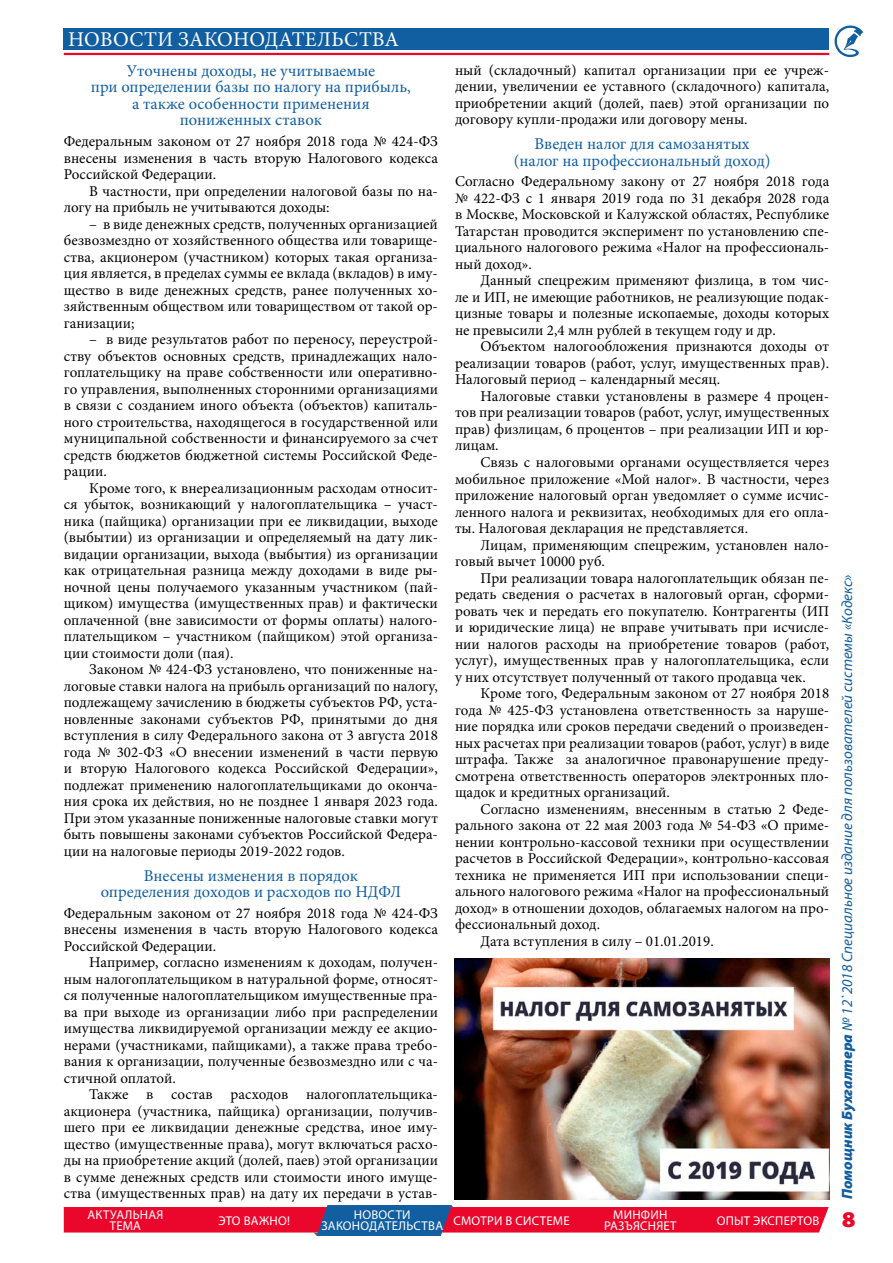
<style>
.page{position:relative;width:893px;height:1263px;background:#fff}
.page>*{position:absolute;margin:0;border:0;box-sizing:border-box;transform-origin:0 0}
.t1{font:900 semi-expanded 22.5px "Myriad Pro";color:#ea072b}
.t2{font:21px "Minion Pro";color:#fff}
.t3{font:16.5px/16.5px "Minion Pro";color:#115ea1;text-align:center}
.t4{font:15px/16.5px "Minion Pro";color:#000;text-align:justify}
.t5{font:italic 15px "Myriad Pro";color:#115ea1}
.t6{font:12.75px/10.5px "Myriad Pro";letter-spacing:.055em;color:#fff;text-align:center}
.t7{font:12.75px/10.5px "Myriad Pro";letter-spacing:.035em;color:#fff}
.t8{font:12.75px "Myriad Pro";letter-spacing:.075em;color:#fff}
.t9{font:12.75px "Myriad Pro";letter-spacing:.125em;color:#fff}
.s1{font-weight:900}
</style>
<div class="page">
<svg style="left:834px;top:25px;width:29px;height:32px"></svg>
<div style="left:64px;top:29px;width:765px;height:21px;background:#115ea1"></div>
<hr style="left:64px;top:53px;width:765px;height:2px;background:#ea072b">
<svg style="left:64px;top:1205px;width:765px;height:31px;background:#c93a5e"></svg>
<img style="left:455px;top:958px;width:374px;height:241px">
<h2 class="t2" style="left:68px;top:25px;width:32px">Новости</h2>
<h2 class="t2" style="left:178px;top:25px;width:15px">законодательства</h2>
<p class="t3" style="left:91px;top:62px;width:321px">Уточнены доходы, не учитываемые<br>при определении базы по налогу на прибыль, а также особенности применения пониженных ставок</p>
<p class="t4" style="left:64px;top:133px;width:376px">Федеральным законом от 27 ноября 2018 года № 424-ФЗ внесены изменения в часть вторую Налогового кодекса Российской Федерации.</p>
<p class="t4" style="left:64px;top:183px;width:376px;text-indent:26px">В частности, при определении налоговой базы по на&shy;логу на прибыль не учитываются доходы:</p>
<p class="t4" style="left:64px;top:216px;width:376px;text-indent:26px">– в виде денежных средств, полученных организацией безвозмездно от хозяйственного общества или товарище&shy;ства, акционером (участником) которых такая организа&shy;ция является, в пределах суммы ее вклада (вкладов) в иму&shy;щество в виде денежных средств, ранее полученных хо&shy;зяйственным обществом или товариществом от такой ор&shy;ганизации;</p>
<p class="t4" style="left:64px;top:331px;width:376px;text-indent:26px">– в виде результатов работ по переносу, переустрой&shy;ству объектов основных средств, принадлежащих нало&shy;гоплательщику на праве собственности или оперативно&shy;го управления, выполненных сторонними организациями в связи с созданием иного объекта (объектов) капиталь&shy;ного строительства, находящегося в государственной или муниципальной собственности и финансируемого за счет средств бюджетов бюджетной системы Российской Феде&shy;рации.</p>
<p class="t4" style="left:64px;top:480px;width:376px;text-indent:26px">Кроме того, к внереализационным расходам относит&shy;ся убыток, возникающий у налогоплательщика – участ&shy;ника (пайщика) организации при ее ликвидации, выходе (выбытии) из организации и определяемый на дату лик&shy;видации организации, выхода (выбытия) из организации как отрицательная разница между доходами в виде ры&shy;ночной цены получаемого указанным участником (пай&shy;щиком) имущества (имущественных прав) и фактически оплаченной (вне зависимости от формы оплаты) налого&shy;плательщиком – участником (пайщиком) этой организа&shy;ции стоимости доли (пая).</p>
<p class="t4" style="left:64px;top:661px;width:376px;text-indent:26px">Законом № 424-ФЗ установлено, что пониженные на&shy;логовые ставки налога на прибыль организаций по налогу, подлежащему зачислению в бюджеты субъектов РФ, уста&shy;новленные законами субъектов РФ, принятыми до дня вступления в силу Федерального закона от 3 августа 2018 года № 302-ФЗ «О внесении изменений в части первую и вторую Налогового кодекса Российской Федерации», подлежат применению налогоплательщиками до оконча&shy;ния срока их действия, но не позднее 1 января 2023 года.<br>При этом указанные пониженные налоговые ставки могут быть повышены законами субъектов Российской Федера&shy;ции на налоговые периоды 2019-2022 годов.</p>
<p class="t3" style="left:101px;top:867px;width:302px">Внесены изменения в порядок определения доходов и расходов по НДФЛ</p>
<p class="t4" style="left:64px;top:905px;width:376px">Федеральным законом от 27 ноября 2018 года № 424-ФЗ внесены изменения в часть вторую Налогового кодекса Российской Федерации.</p>
<p class="t4" style="left:64px;top:954px;width:376px;text-indent:26px">Например, согласно изменениям к доходам, получен&shy;ным налогоплательщиком в натуральной форме, относят&shy;ся полученные налогоплательщиком имущественные пра&shy;ва при выходе из организации либо при распределении имущества ликвидируемой организации между ее акцио&shy;нерами (участниками, пайщиками), а также права требо&shy;вания к организации, полученные безвозмездно или с ча&shy;стичной оплатой.</p>
<p class="t4" style="left:64px;top:1086px;width:376px;text-indent:26px">Также в состав расходов налогоплательщика&shy;акционера (участника, пайщика) организации, получив&shy;шего при ее ликвидации денежные средства, иное иму&shy;щество (имущественные права), могут включаться расхо&shy;ды на приобретение акций (долей, паев) этой организации в сумме денежных средств или стоимости иного имуще&shy;ства (имущественных прав) на дату их передачи в устав-</p>
<p class="t4" style="left:455px;top:62px;width:376px">ный (складочный) капитал организации при ее учреж&shy;дении, увеличении ее уставного (складочного) капитала, приобретении акций (долей, паев) этой организации по договору купли-продажи или договору мены.</p>
<p class="t3" style="left:514px;top:136px;width:258px">Введен налог для самозанятых (налог на профессиональный доход)</p>
<p class="t4" style="left:455px;top:173px;width:376px">Согласно Федеральному закону от 27 ноября 2018 года № 422-ФЗ с 1 января 2019 года по 31 декабря 2028 года в Москве, Московской и Калужской областях, Республике Татарстан проводится эксперимент по установлению спе&shy;циального налогового режима «Налог на профессиональ&shy;ный доход».</p>
<p class="t4" style="left:455px;top:272px;width:376px;text-indent:26px">Данный спецрежим применяют физлица, в том чис&shy;ле и ИП, не имеющие работников, не реализующие подак&shy;цизные товары и полезные ископаемые, доходы которых не превысили 2,4 млн рублей в текущем году и др.</p>
<p class="t4" style="left:455px;top:338px;width:376px;text-indent:26px">Объектом налогообложения признаются доходы от реализации товаров (работ, услуг, имущественных прав).<br>Налоговый период – календарный месяц.</p>
<p class="t4" style="left:455px;top:388px;width:376px;text-indent:26px">Налоговые ставки установлены в размере 4 процен&shy;тов при реализации товаров (работ, услуг, имущественных прав) физлицам, 6 процентов – при реализации ИП и юр&shy;лицам.</p>
<p class="t4" style="left:455px;top:454px;width:376px;text-indent:26px">Связь с налоговыми органами осуществляется через мобильное приложение «Мой налог». В частности, через приложение налоговый орган уведомляет о сумме исчис&shy;ленного налога и реквизитах, необходимых для его опла&shy;ты. Налоговая декларация не представляется.</p>
<p class="t4" style="left:455px;top:536px;width:376px;text-indent:26px">Лицам, применяющим спецрежим, установлен нало&shy;говый вычет 10000 руб.</p>
<p class="t4" style="left:455px;top:569px;width:376px;text-indent:26px">При реализации товара налогоплательщик обязан пе&shy;редать сведения о расчетах в налоговый орган, сформи&shy;ровать чек и передать его покупателю. Контрагенты (ИП и юридические лица) не вправе учитывать при исчисле&shy;нии налогов расходы на приобретение товаров (работ, услуг), имущественных прав у налогоплательщика, если у них отсутствует полученный от такого продавца чек.</p>
<p class="t4" style="left:455px;top:685px;width:376px;text-indent:26px">Кроме того, Федеральным законом от 27 ноября 2018 года № 425-ФЗ установлена ответственность за наруше&shy;ние порядка или сроков передачи сведений о произведен&shy;ных расчетах при реализации товаров (работ, услуг) в виде штрафа. Также за аналогичное правонарушение преду&shy;смотрена ответственность операторов электронных пло&shy;щадок и кредитных организаций.</p>
<p class="t4" style="left:480px;top:800px;width:350px">Согласно изменениям, внесенным в статью 2 Феде-</p>
<p class="t4" style="left:455px;top:817px;width:376px">рального закона от 22 мая 2003 года № 54-ФЗ «О приме-</p>
<p class="t4" style="left:455px;top:833px;width:376px">нении контрольно-кассовой техники при осуществлении</p>
<p class="t4" style="left:455px;top:850px;width:376px">расчетов в Российской Федерации», контрольно-кассовая</p>
<p class="t4" style="left:455px;top:866px;width:376px">техника не применяется ИП при использовании специ-</p>
<p class="t4" style="left:455px;top:883px;width:376px">ального налогового режима «Налог на профессиональный</p>
<p class="t4" style="left:455px;top:899px;width:376px">доход» в отношении доходов, облагаемых налогом на про-</p>
<p class="t4" style="left:455px;top:916px;width:147px">фессиональный доход.</p>
<p class="t4" style="left:480px;top:932px;width:235px">Дата вступления в силу – 01.01.2019.</p>
<p class="t7" style="left:110px;top:1209px;width:55px;text-indent:-22px">Актуальная тема</p>
<p class="t6" style="left:218px;top:1215px;width:73px">это важно!</p>
<p class="t6" style="left:354px;top:1209px;width:58px">но вости</p>
<p class="t6" style="left:321px;top:1220px;width:31px">законо</p>
<p class="t8" style="left:369px;top:1218px;width:94px">дательства смо</p>
<p class="t6" style="left:481px;top:1215px;width:91px">три в систем е</p>
<p class="t6" style="left:604px;top:1209px;width:74px">минфин разъясн яет</p>
<p class="t9" style="left:717px;top:1212px;width:104px">опыт экспертов</p>
<p class="t5" style="left:838px;top:1199px;width:626px;rotate:-90deg"><span class="s1">Помощник Бухгалтера</span> № 12`2018 Специальное издание для пользователей системы «Кодекс»</p>
<h1 class="t1" style="left:842px;top:1204px;width:15px">8</h1>
</div>
